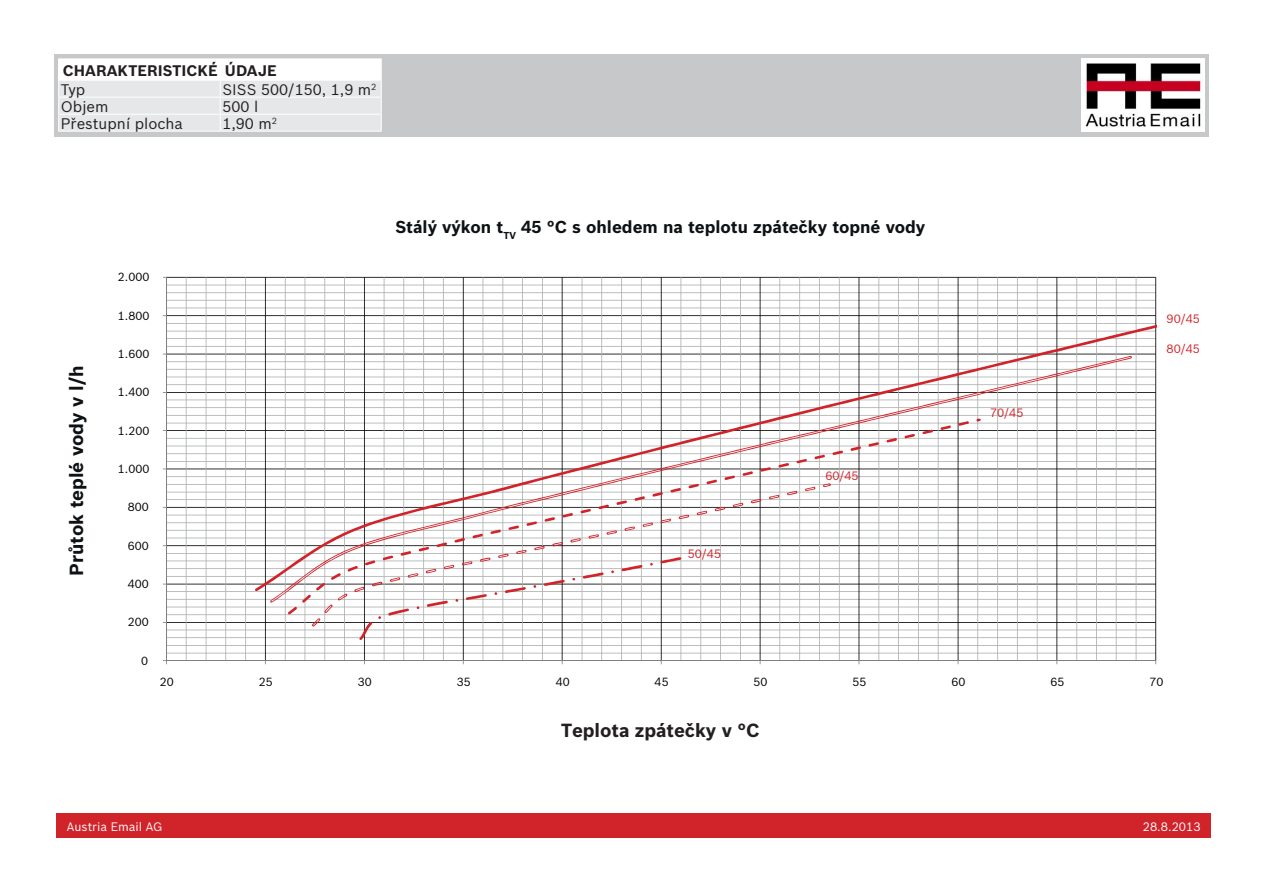
<style>
.page{position:relative;width:1263px;height:893px;background:#fff}
.page>*{position:absolute;margin:0;border:0;box-sizing:border-box;transform-origin:0 0}
.t1{font:700 18.6px "Bosch Sans";color:#0e1214}
.t2{font:700 18.6px "Bosch Sans";letter-spacing:-.005em;color:#231f20}
.t3{font:700 16.95px "Bosch Sans";color:#0e1214}
.t4{font:15px "Bosch Sans";color:#231f20}
.t5{font:700 15px "Bosch Sans";color:#231f20}
.t6{font:12px "Bosch Sans";color:#fff}
.t7{font:11.85px "Bosch Sans";letter-spacing:-.005em;color:#d1232a}
.t8{font:11.55px "Bosch Sans";letter-spacing:.005em;color:#000001}
</style>
<div class="page">
<svg style="left:163px;top:277px;width:993px;height:387px"></svg>
<div style="left:56px;top:813px;width:1155px;height:25px;background:#d1232a"></div>
<div style="left:54px;top:54px;width:1155px;height:82px;background:#c7c8ca"></div>
<img style="left:1081px;top:58px;width:124px;height:74px">
<svg style="left:58px;top:59px;width:324px;height:72px;background:#eeeff0"></svg>
<hr style="left:58px;top:131px;width:162px;height:1px;background:#fff">
<hr style="left:220px;top:131px;width:162px;height:1px;background:#fff">
<p class="t5" style="left:63px;top:61px;width:215px">CHARAKTERISTICKÉ ÚDAJE</p>
<p class="t4" style="left:61px;top:80px;width:26px">Typ</p>
<p class="t4" style="left:222px;top:80px;width:156px">SISS 500/150, 1,9 m<sup>2</sup></p>
<p class="t4" style="left:61px;top:97px;width:49px">Objem</p>
<p class="t4" style="left:222px;top:97px;width:37px">500 l</p>
<p class="t4" style="left:61px;top:114px;width:123px">Přestupní plocha</p>
<p class="t4" style="left:222px;top:114px;width:56px">1,90 m<sup>2</sup></p>
<h1 class="t1" style="left:65px;top:576px;width:212px;rotate:-90deg">Průtok teplé vody v l/h</h1>
<p class="t8" style="left:118px;top:270px;width:33px">2.000</p>
<p class="t8" style="left:118px;top:308px;width:33px">1.800</p>
<p class="t8" style="left:118px;top:347px;width:33px">1.600</p>
<p class="t8" style="left:118px;top:385px;width:33px">1.400</p>
<p class="t8" style="left:118px;top:423px;width:33px">1.200</p>
<p class="t8" style="left:118px;top:462px;width:33px">1.000</p>
<p class="t8" style="left:128px;top:500px;width:23px">800</p>
<p class="t8" style="left:128px;top:538px;width:23px">600</p>
<p class="t8" style="left:128px;top:577px;width:23px">400</p>
<p class="t8" style="left:128px;top:615px;width:23px">200</p>
<p class="t8" style="left:141px;top:653px;width:8px">0</p>
<h2 class="t3" style="left:395px;top:217px;width:531px">Stálý výkon t<sub>TV</sub> 45 °C s ohledem na teplotu zpátečky topné vody</h2>
<p class="t7" style="left:688px;top:547px;width:35px">50/45</p>
<p class="t7" style="left:825px;top:469px;width:35px">60/45</p>
<p class="t7" style="left:990px;top:405px;width:35px">70/45</p>
<p class="t7" style="left:1166px;top:312px;width:35px">90/45</p>
<p class="t7" style="left:1166px;top:341px;width:35px">80/45</p>
<p class="t8" style="left:160px;top:674px;width:16px">20</p>
<p class="t8" style="left:259px;top:674px;width:16px">25</p>
<p class="t8" style="left:358px;top:674px;width:16px">30</p>
<p class="t8" style="left:457px;top:674px;width:16px">35</p>
<p class="t8" style="left:556px;top:674px;width:16px">40</p>
<p class="t8" style="left:655px;top:674px;width:16px">45</p>
<p class="t8" style="left:753px;top:674px;width:16px">50</p>
<p class="t8" style="left:852px;top:674px;width:16px">55</p>
<p class="t8" style="left:951px;top:674px;width:16px">60</p>
<p class="t8" style="left:1050px;top:674px;width:16px">65</p>
<p class="t8" style="left:1149px;top:674px;width:16px">70</p>
<h1 class="t2" style="left:561px;top:719px;width:200px">Teplota zpátečky v °C</h1>
<p class="t6" style="left:67px;top:819px;width:97px">Austria Email AG</p>
<p class="t6" style="left:1143px;top:819px;width:59px">28.8.2013</p>
</div>
